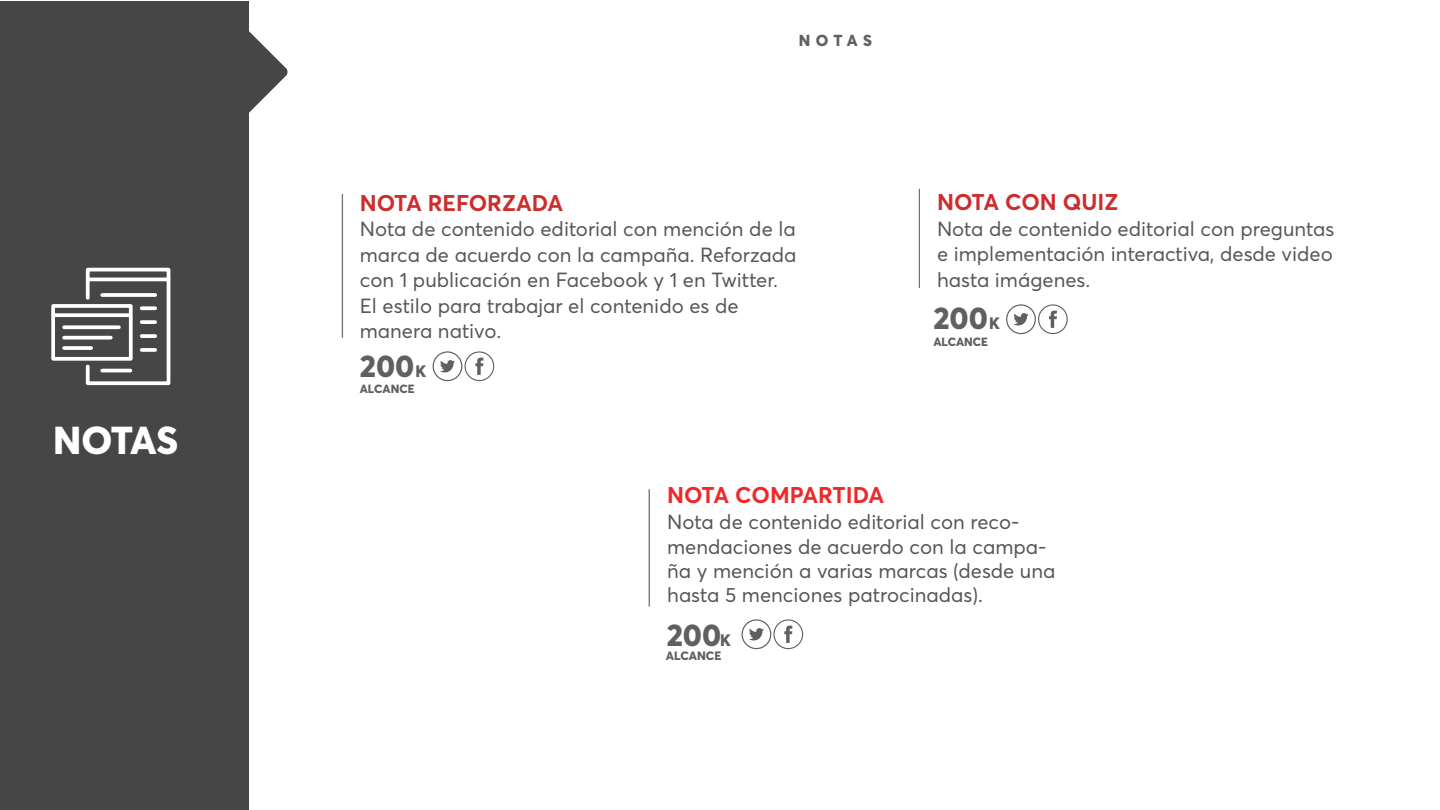
<style>
.page{position:relative;width:1440px;height:810px;background:#fff}
.page>*{position:absolute;margin:0;border:0;box-sizing:border-box;transform-origin:0 0}
.t1{font:800 38.47px "Averta Std";letter-spacing:-.02em;color:#fff}
.t2{font:800 31.05px "Averta Std";color:#606060}
.t3{font:700 22.5px "Averta Std";color:#cd2d2d}
.t4{font:700 22.5px "Averta Std";color:#ef2929}
.t5{font:20.25px/25.5px "Averta Std";color:#575757}
.t6{font:20.25px/24.3px "Averta Std";color:#565656}
.t7{font:800 15.75px "Averta Std";letter-spacing:.33em;color:#606060}
.t8{font:800 12px "Averta Std";color:#606060}
.t9{font:800 11.77px "Averta Std";color:#606060}
.s1{font-size:16.42px}
</style>
<div class="page">
<div style="left:0;top:1px;width:248px;height:809px;background:#464646"></div>
<div style="left:51px;top:304px;width:82px;height:57px;border:4px solid #fff"></div>
<svg style="left:54px;top:313px;width:30px;height:4px"></svg>
<svg style="left:64px;top:325px;width:20px;height:4px"></svg>
<svg style="left:64px;top:336px;width:20px;height:4px"></svg>
<svg style="left:64px;top:346px;width:20px;height:4px"></svg>
<svg style="left:84px;top:267px;width:87px;height:119px"></svg>
<hr style="left:88px;top:278px;width:81px;height:3px;background:#fff">
<svg style="left:102px;top:293px;width:53px;height:4px"></svg>
<hr style="left:102px;top:369px;width:28px;height:3px;background:#fff">
<svg style="left:142px;top:306px;width:13px;height:4px"></svg>
<svg style="left:142px;top:320px;width:13px;height:4px"></svg>
<svg style="left:142px;top:334px;width:13px;height:4px"></svg>
<svg style="left:142px;top:348px;width:13px;height:4px"></svg>
<svg style="left:248px;top:31px;width:40px;height:82px"></svg>
<hr style="left:919px;top:189px;width:1px;height:99px;background:#717171">
<hr style="left:342px;top:194px;width:1px;height:144px;background:#717171">
<svg style="left:433px;top:351px;width:61px;height:30px"></svg>
<svg style="left:1006px;top:304px;width:62px;height:30px"></svg>
<svg style="left:742px;top:619px;width:61px;height:30px"></svg>
<hr style="left:649px;top:489px;width:1px;height:118px;background:#727272">
<h1 class="t1" style="left:53px;top:415px;width:127px">NOTAS</h1>
<p class="t7" style="left:799px;top:30px;width:75px">NOTAS</p>
<p class="t3" style="left:360px;top:188px;width:205px">NOTA REFORZADA</p>
<p class="t5" style="left:360px;top:216px;width:438px">Nota de contenido editorial con mención de la marca de acuerdo con la campaña. Reforzada con 1 publicación en Facebook y 1 en Twitter.<br>El estilo para trabajar el contenido es de manera nativo.</p>
<h2 class="t2" style="left:360px;top:346px;width:68px">200<span class="s1">K</span></h2>
<p class="t9" style="left:360px;top:381px;width:56px">ALCANCE</p>
<p class="t4" style="left:667px;top:481px;width:218px">NOTA COMPARTIDA</p>
<p class="t3" style="left:937px;top:188px;width:183px">NOTA CON QUIZ</p>
<p class="t5" style="left:937px;top:215px;width:399px;text-align:justify">Nota de contenido editorial con preguntas e implementación interactiva, desde video hasta imágenes.</p>
<h2 class="t2" style="left:933px;top:299px;width:68px">200<span class="s1">K</span></h2>
<p class="t9" style="left:933px;top:335px;width:56px">ALCANCE</p>
<p class="t6" style="left:667px;top:510px;width:390px">Nota de contenido editorial con reco&shy;mendaciones de acuerdo con la campa&shy;ña y mención a varias marcas (desde una hasta 5 menciones patrocinadas).</p>
<h2 class="t2" style="left:667px;top:615px;width:66px">200<span class="s1">K</span></h2>
<p class="t8" style="left:666px;top:648px;width:57px">ALCANCE</p>
</div>
